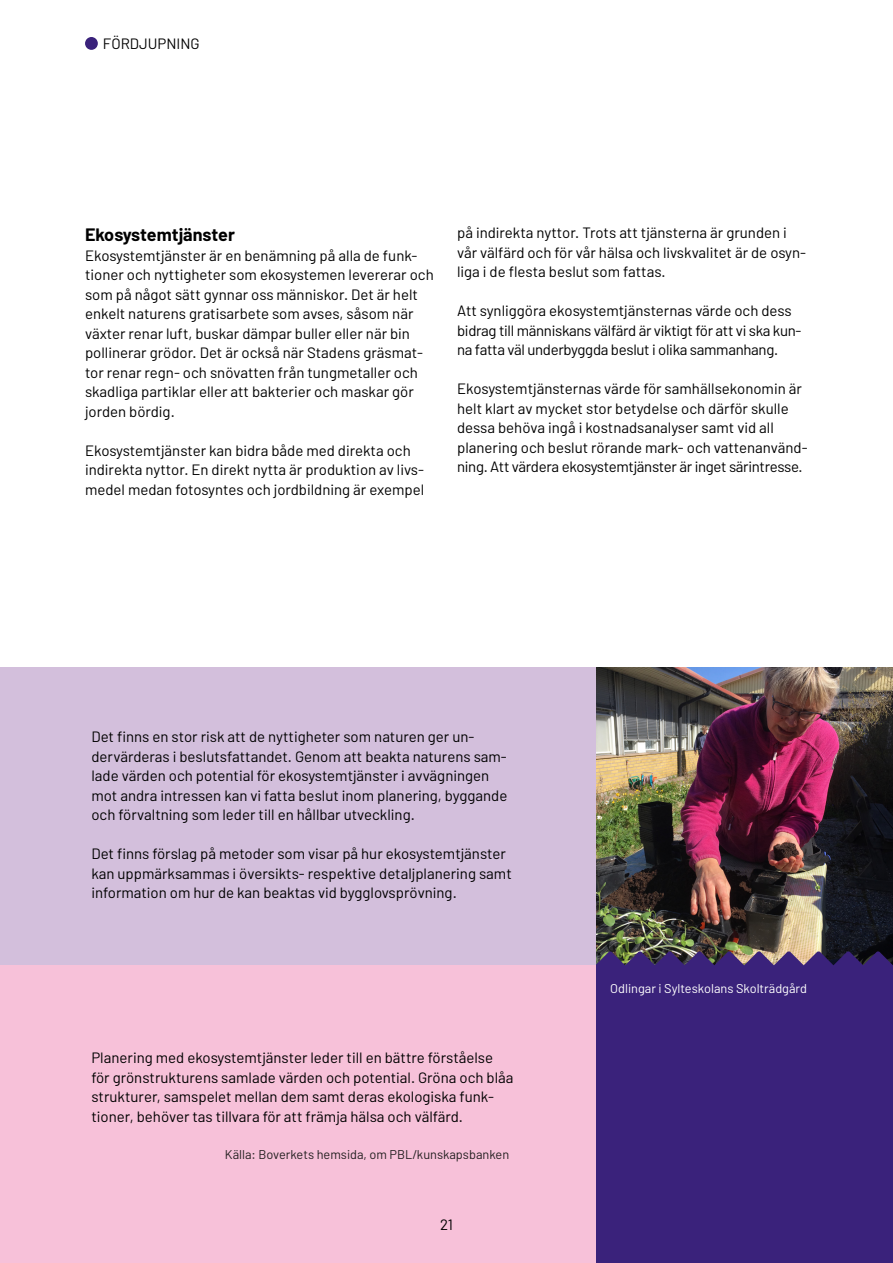
<style>
.page{position:relative;width:893px;height:1263px;background:#fff}
.page>*{position:absolute;margin:0;border:0;box-sizing:border-box;transform-origin:0 0}
.underrubrik_H3{font:700 18px "Barlow";color:#000}
.bröd{font:15px/19.5px "Barlow";color:#000}
.bröd-2{font:15px/19.5px "Barlow";letter-spacing:-.02em;color:#000}
.liten_bröd{font:12.75px "Barlow";color:#231f20}
.liten_bröd-2{font:12.75px "Barlow";color:#fff}
</style>
<div class="page">
<img style="left:595px;top:668px;width:298px;height:283px">
<div style="left:595px;top:951px;width:298px;height:312px;background:#3a227b"></div>
<div style="left:0;top:668px;width:595px;height:297px;background:#d3bfdc"></div>
<div style="left:0;top:965px;width:595px;height:298px;background:#f7c1d9"></div>
<div style="left:85px;top:37px;width:13px;height:13px;background:#3a227b;border-radius:50%"></div>
<p class="bröd" style="left:103px;top:33px;width:98px">FÖRDJUPNING</p>
<h3 class="underrubrik_H3" style="left:85px;top:224px;width:151px">Ekosystemtjänster</h3>
<p class="bröd" style="left:85px;top:245px;width:350px">Ekosystemtjänster är en benämning på alla de funk&shy;tioner och nyttigheter som ekosystemen levererar och som på något sätt gynnar oss människor. Det är helt enkelt naturens gratisarbete som avses, såsom när växter renar luft, buskar dämpar buller eller när bin pollinerar grödor. Det är också när Stadens gräsmat&shy;tor renar regn- och snövatten från tungmetaller och skadliga partiklar eller att bakterier och maskar gör jorden bördig.</p>
<p class="bröd" style="left:85px;top:440px;width:341px">Ekosystemtjänster kan bidra både med direkta och indirekta nyttor. En direkt nytta är produktion av livs&shy;medel medan fotosyntes och jordbildning är exempel</p>
<p class="bröd" style="left:457px;top:223px;width:351px">på indirekta nyttor. Trots att tjänsterna är grunden i vår välfärd och för vår hälsa och livskvalitet är de osyn&shy;liga i de flesta beslut som fattas.</p>
<p class="bröd-2" style="left:457px;top:301px;width:346px">Att synliggöra ekosystemtjänsternas värde och dess bidrag till människans välfärd är viktigt för att vi ska kun&shy;na fatta väl underbyggda beslut i olika sammanhang.</p>
<p class="bröd" style="left:457px;top:379px;width:352px">Ekosystemtjänsternas värde för samhällsekonomin är helt klart av mycket stor betydelse och därför skulle dessa behöva ingå i kostnadsanalyser samt vid all planering och beslut rörande mark- och vattenanvänd&shy;ning. Att värdera ekosystemtjänster är inget särintresse.</p>
<p class="bröd" style="left:91px;top:727px;width:417px">Det finns en stor risk att de nyttigheter som naturen ger un&shy;dervärderas i beslutsfattandet. Genom att beakta naturens sam&shy;lade värden och potential för ekosystemtjänster i avvägningen</p>
<p class="bröd" style="left:91px;top:785px;width:417px">mot andra intressen kan vi fatta beslut inom planering, byggande och förvaltning som leder till en hållbar utveckling.</p>
<p class="bröd" style="left:91px;top:844px;width:422px">Det finns förslag på metoder som visar på hur ekosystemtjänster kan uppmärksammas i översikts- respektive detaljplanering samt information om hur de kan beaktas vid bygglovsprövning.</p>
<p class="bröd" style="left:91px;top:1048px;width:424px">Planering med ekosystemtjänster leder till en bättre förståelse för grönstrukturens samlade värden och potential. Gröna och blåa strukturer, samspelet mellan dem samt deras ekologiska funk&shy;tioner, behöver tas tillvara för att främja hälsa och välfärd.</p>
<p class="liten_bröd" style="left:225px;top:1147px;width:286px">Källa: Boverkets hemsida, om PBL/kunskapsbanken</p>
<p class="bröd" style="left:440px;top:1214px;width:14px">21</p>
<p class="liten_bröd-2" style="left:610px;top:980px;width:198px">Odlingar i Sylteskolans Skolträdgård</p>
</div>
